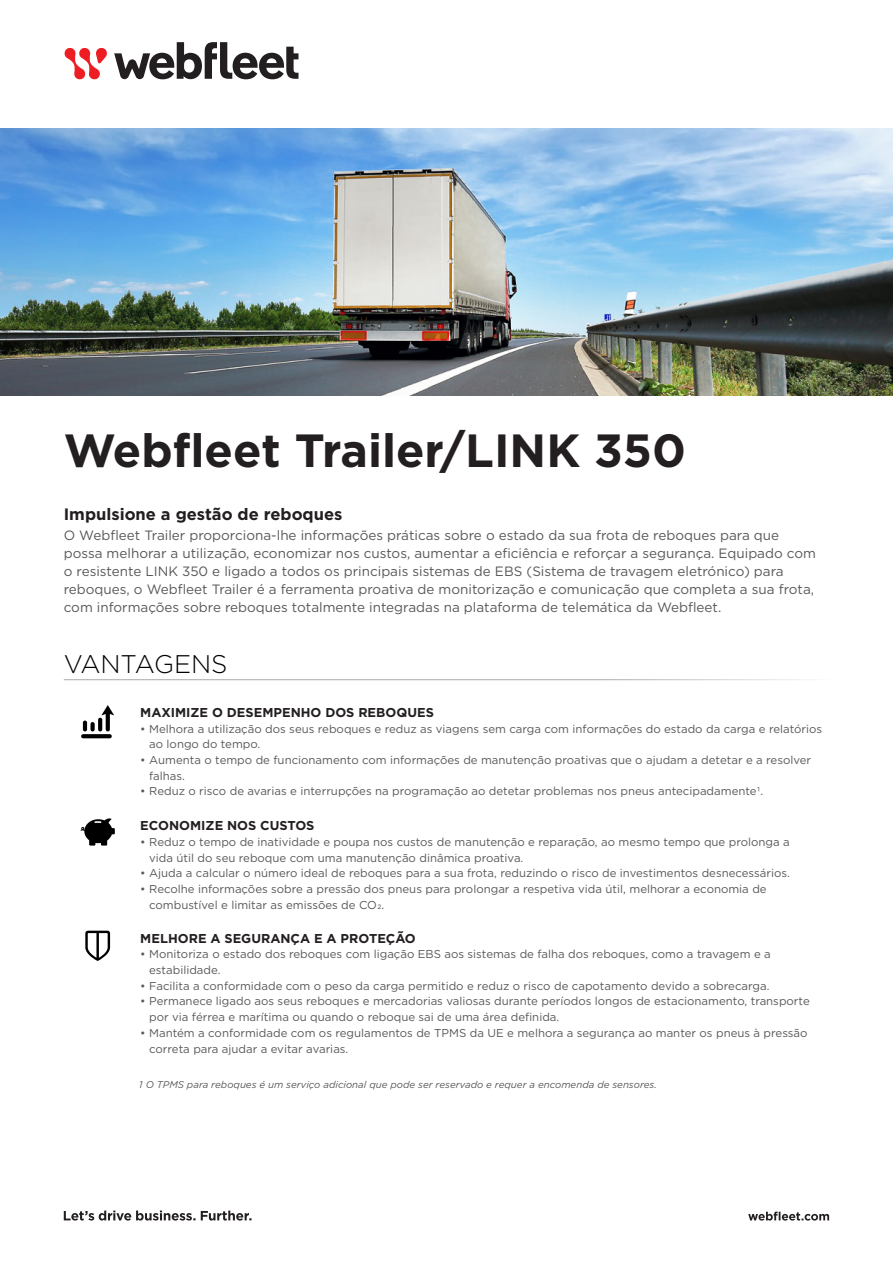
<style>
.page{position:relative;width:893px;height:1263px;background:#fff}
.page>*{position:absolute;margin:0;border:0;box-sizing:border-box;transform-origin:0 0}
.t1{font:700 46.5px "Gotham";color:#231f20}
.t2{font:300 25.5px "Gotham";color:#000}
.t3{font:700 16.5px "Gotham";color:#231f20}
.t4{font:13.5px/18px "Gotham";color:#57585a}
.t5{font:700 12.9px "Gotham";color:#231f20}
.t6{font:11.4px/15.8px "Gotham";color:#57585a}
.t7{font:italic 9.75px "Gotham";color:#57585a}
</style>
<div class="page">
<img style="left:0;top:128px;width:893px;height:267px">
<svg style="left:114px;top:42px;width:184px;height:37px"></svg>
<svg style="left:64px;top:47px;width:43px;height:33px"></svg>
<svg style="left:64px;top:1210px;width:188px;height:10px"></svg>
<svg style="left:748px;top:1211px;width:81px;height:9px"></svg>
<svg style="left:101px;top:705px;width:13px;height:26px"></svg>
<svg style="left:81px;top:734px;width:31px;height:4px"></svg>
<svg style="left:98px;top:718px;width:4px;height:13px"></svg>
<hr style="left:83px;top:720px;width:4px;height:11px;background:#000;border-radius:2px">
<div style="left:90px;top:722px;width:5px;height:9px;background:#000;border-radius:2px"></div>
<svg style="left:81px;top:818px;width:34px;height:27px"></svg>
<svg style="left:85px;top:931px;width:25px;height:30px"></svg>
<h1 class="t1" style="left:64px;top:419px;width:624px">Webfleet Trailer/LINK 350</h1>
<h3 class="t3" style="left:64px;top:503px;width:280px">Impulsione a gestão de reboques</h3>
<p class="t4" style="left:64px;top:526px;width:754px">O Webfleet Trailer proporciona-lhe informações práticas sobre o estado da sua frota de reboques para que possa melhorar a utilização, economizar nos custos, aumentar a eficiência e reforçar a segurança. Equipado com o resistente LINK 350 e ligado a todos os principais sistemas de EBS (Sistema de travagem eletrónico) para reboques, o Webfleet Trailer é a ferramenta proativa de monitorização e comunicação que completa a sua frota, com informações sobre reboques totalmente integradas na plataforma de telemática da Webfleet.</p>
<h2 class="t2" style="left:64px;top:648px;width:165px">VANTAGENS</h2>
<p class="t5" style="left:140px;top:704px;width:295px">MAXIMIZE O DESEMPENHO DOS REBOQUES</p>
<p class="t6" style="left:149px;top:720px;width:674px;text-indent:-9px">• Melhora a utilização dos seus reboques e reduz as viagens sem carga com informações do estado da carga e relatórios ao longo do tempo.</p>
<p class="t6" style="left:149px;top:752px;width:663px;text-indent:-9px">• Aumenta o tempo de funcionamento com informações de manutenção proativas que o ajudam a detetar e a resolver falhas.</p>
<p class="t6" style="left:140px;top:783px;width:624px">• Reduz o risco de avarias e interrupções na programação ao detetar problemas nos pneus antecipadamente1.</p>
<p class="t5" style="left:140px;top:817px;width:176px">ECONOMIZE NOS CUSTOS</p>
<p class="t6" style="left:149px;top:834px;width:642px;text-indent:-9px">• Reduz o tempo de inatividade e poupa nos custos de manutenção e reparação, ao mesmo tempo que prolonga a vida útil do seu reboque com uma manutenção dinâmica proativa.</p>
<p class="t6" style="left:140px;top:865px;width:651px">• Ajuda a calcular o número ideal de reboques para a sua frota, reduzindo o risco de investimentos desnecessários.</p>
<p class="t6" style="left:149px;top:881px;width:619px;text-indent:-9px">• Recolhe informações sobre a pressão dos pneus para prolongar a respetiva vida útil, melhorar a economia de combustível e limitar as emissões de CO2.</p>
<p class="t5" style="left:140px;top:929px;width:277px">MELHORE A SEGURANÇA E A PROTEÇÃO</p>
<p class="t6" style="left:149px;top:946px;width:623px;text-indent:-9px">• Monitoriza o estado dos reboques com ligação EBS aos sistemas de falha dos reboques, como a travagem e a estabilidade.</p>
<p class="t6" style="left:140px;top:977px;width:631px">• Facilita a conformidade com o peso da carga permitido e reduz o risco de capotamento devido a sobrecarga.</p>
<p class="t6" style="left:149px;top:993px;width:662px;text-indent:-9px">• Permanece ligado aos seus reboques e mercadorias valiosas durante períodos longos de estacionamento, transporte por via férrea e marítima ou quando o reboque sai de uma área definida.</p>
<p class="t6" style="left:149px;top:1025px;width:660px;text-indent:-9px">• Mantém a conformidade com os regulamentos de TPMS da UE e melhora a segurança ao manter os pneus à pressão correta para ajudar a evitar avarias.</p>
<p class="t7" style="left:139px;top:1079px;width:519px">1 O TPMS para reboques é um serviço adicional que pode ser reservado e requer a encomenda de sensores.</p>
</div>
